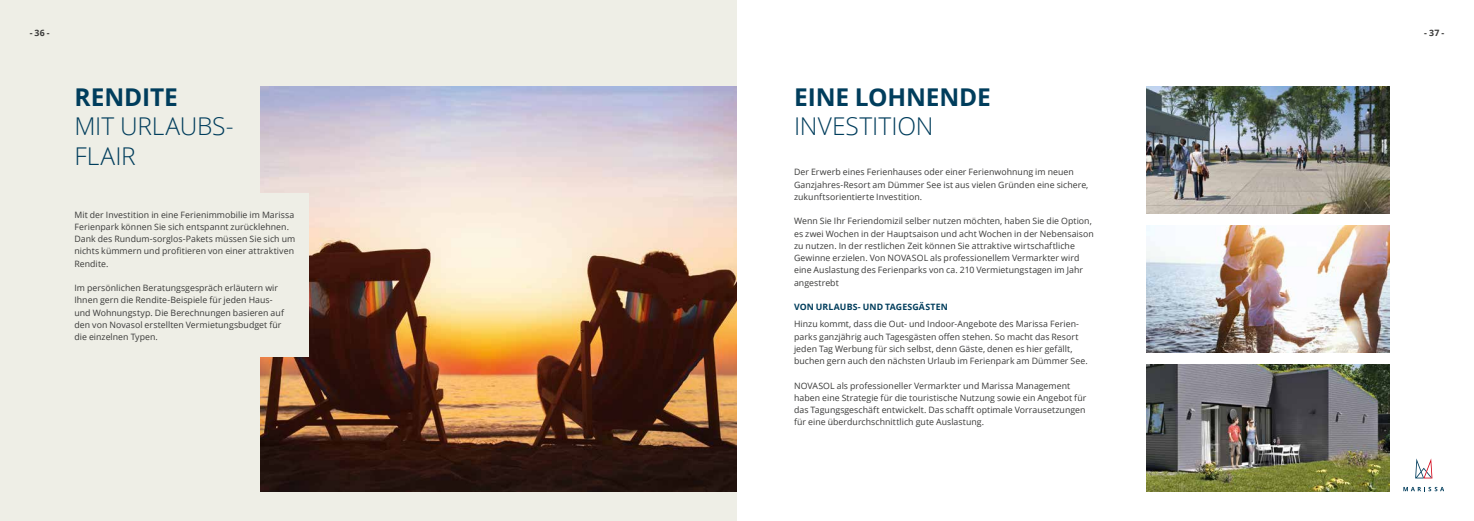
<style>
.page{position:relative;width:1474px;height:521px;background:#fff}
.page>*{position:absolute;margin:0;border:0;box-sizing:border-box;transform-origin:0 0}
.t1{font:300 24.5px/29.8px "Open Sans";color:#003d5c}
.t2{font:700 24.5px "Open Sans";letter-spacing:-.01em;color:#003d5c}
.t3{font:8.75px/12.2px "Open Sans";letter-spacing:.005em;color:#3a3a39}
.t4{font:700 8.75px "Open Sans";letter-spacing:.01em;color:#003d5c}
.t5{font:700 8.75px "Open Sans";color:#3a3a39}
</style>
<div class="page">
<svg style="left:1415px;top:458px;width:17px;height:20px"></svg>
<svg style="left:1403px;top:487px;width:40px;height:4px"></svg>
<img style="left:1146px;top:87px;width:243px;height:126px">
<img style="left:1146px;top:365px;width:243px;height:126px">
<img style="left:1146px;top:226px;width:243px;height:126px">
<div style="left:0;top:0;width:737px;height:521px;background:#eeeee6"></div>
<img style="left:260px;top:87px;width:477px;height:404px">
<div style="left:58px;top:193px;width:250px;height:164px;background:#eeeee6"></div>
<p class="t5" style="left:30px;top:27px;width:21px">- 36 -</p>
<p class="t5" style="left:1424px;top:27px;width:21px">- 37 -</p>
<h1 class="t2" style="left:74px;top:79px;width:105px">RENDITE</h1>
<h1 class="t1" style="left:74px;top:111px;width:161px">MIT URLAUBS-<br>FLAIR</h1>
<p class="t3" style="left:74px;top:208px;width:222px">Mit der Investition in eine Ferienimmobilie im Marissa Ferienpark können Sie sich entspannt zurücklehnen.<br>Dank des Rundum-sorglos-Pakets müssen Sie sich um nichts kümmern und profitieren von einer attraktiven Rendite.</p>
<p class="t3" style="left:74px;top:281px;width:211px">Im persönlichen Beratungsgespräch erläutern wir Ihnen gern die Rendite-Beispiele für jeden Haus&shy;und Wohnungstyp. Die Berechnungen basieren auf den von Novasol erstellten Vermietungsbudget für die einzelnen Typen.</p>
<h1 class="t2" style="left:794px;top:79px;width:198px">EINE LOHNENDE</h1>
<h1 class="t1" style="left:794px;top:111px;width:141px">INVESTITION</h1>
<p class="t3" style="left:794px;top:166px;width:296px">Der Erwerb eines Ferienhauses oder einer Ferienwohnung im neuen<br>Ganzjahres-Resort am Dümmer See ist aus vielen Gründen eine sichere, zukunftsorientierte Investition.</p>
<p class="t3" style="left:794px;top:215px;width:301px">Wenn Sie Ihr Feriendomizil selber nutzen möchten, haben Sie die Option, es zwei Wochen in der Hauptsaison und acht Wochen in der Nebensaison zu nutzen. In der restlichen Zeit können Sie attraktive wirtschaftliche Gewinne erzielen. Von NOVASOL als professionellem Vermarkter wird eine Auslastung des Ferienparks von ca. 210 Vermietungstagen im Jahr angestrebt</p>
<p class="t4" style="left:794px;top:301px;width:155px">VON URLAUBS- UND TAGESGÄSTEN</p>
<p class="t3" style="left:794px;top:318px;width:295px">Hinzu kommt, dass die Out- und Indoor-Angebote des Marissa Ferien&shy;parks ganzjährig auch Tagesgästen offen stehen. So macht das Resort jeden Tag Werbung für sich selbst, denn Gäste, denen es hier gefällt, buchen gern auch den nächsten Urlaub im Ferienpark am Dümmer See.</p>
<p class="t3" style="left:794px;top:379px;width:294px">NOVASOL als professioneller Vermarkter und Marissa Management haben eine Strategie für die touristische Nutzung sowie ein Angebot für das Tagungsgeschäft entwickelt. Das schafft optimale Vorrausetzungen für eine überdurchschnittlich gute Auslastung.</p>
</div>
